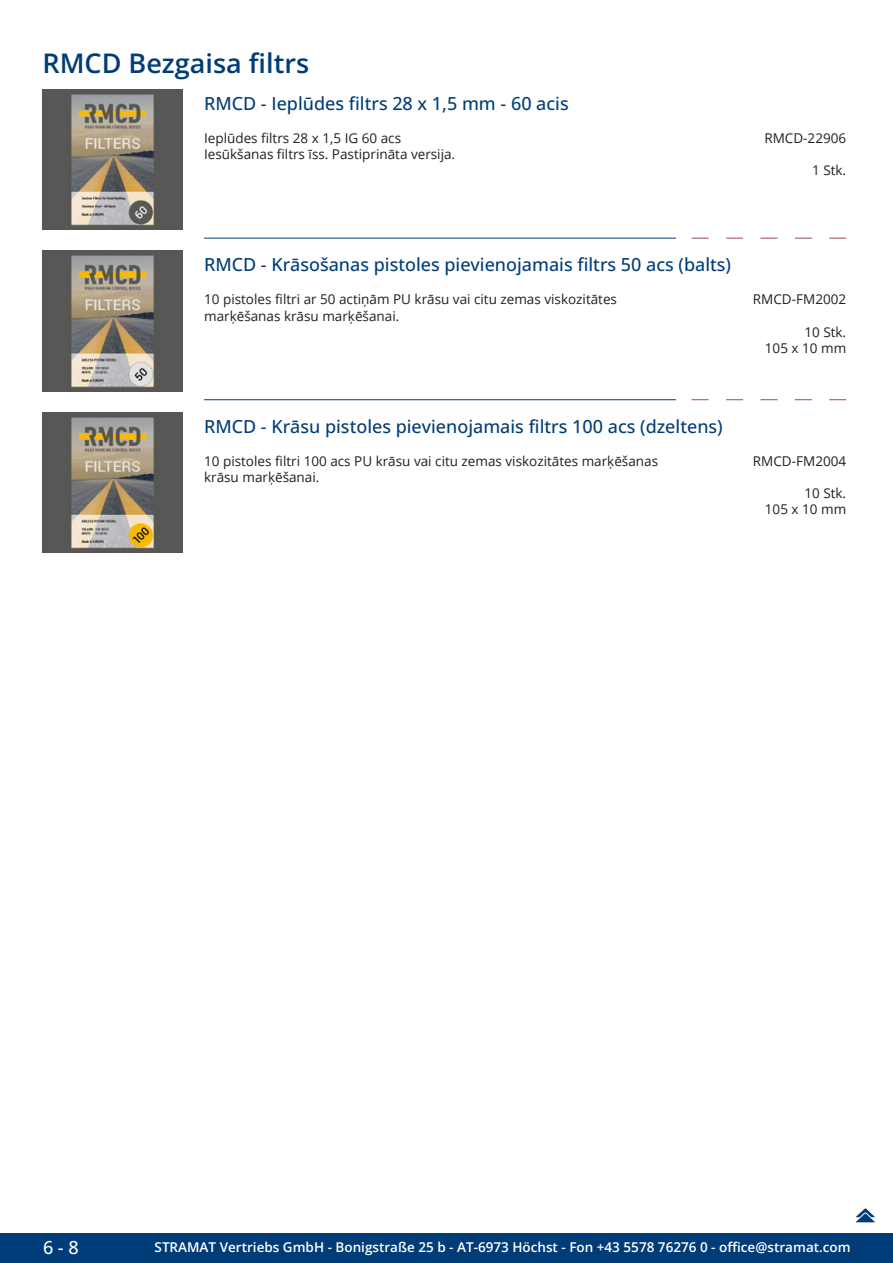
<style>
.page{position:relative;width:893px;height:1263px;background:#fff}
.page>*{position:absolute;margin:0;border:0;box-sizing:border-box;transform-origin:0 0}
.GruppeName{font:600 27px "Open Sans";color:#003d78}
.ArtikelName{font:500 18px "Open Sans";color:#003d78}
.t1{font:500 18px "Open Sans";color:#fff}
.Beschreibung{font:13.5px/16.2px "Open Sans";color:#231f20}
.t2{font:600 13.5px "Open Sans";color:#fff}
.ArtikelNummer{font:13.5px "Open Sans";color:#231f20}
</style>
<div class="page">
<div style="left:0;top:1233px;width:893px;height:30px;background:#003d78"></div>
<img style="left:43px;top:89px;width:140px;height:141px">
<img style="left:43px;top:251px;width:140px;height:140px">
<svg style="left:692px;top:238px;width:17px;height:1px"></svg>
<svg style="left:726px;top:238px;width:17px;height:1px"></svg>
<svg style="left:760px;top:238px;width:17px;height:1px"></svg>
<svg style="left:795px;top:238px;width:17px;height:1px"></svg>
<svg style="left:829px;top:238px;width:17px;height:1px"></svg>
<hr style="left:204px;top:238px;width:472px;height:1px;background:#003d78">
<img style="left:43px;top:412px;width:140px;height:141px">
<svg style="left:692px;top:399px;width:17px;height:1px"></svg>
<svg style="left:726px;top:399px;width:17px;height:1px"></svg>
<svg style="left:760px;top:399px;width:17px;height:1px"></svg>
<svg style="left:795px;top:399px;width:17px;height:1px"></svg>
<svg style="left:829px;top:399px;width:17px;height:1px"></svg>
<hr style="left:204px;top:399px;width:472px;height:1px;background:#003d78">
<svg style="left:855px;top:1208px;width:21px;height:15px"></svg>
<p class="GruppeName" style="left:43px;top:44px;width:268px">RMCD Bezgaisa filtrs</p>
<p class="ArtikelName" style="left:204px;top:91px;width:366px">RMCD - Ieplūdes filtrs 28 x 1,5 mm - 60 acis</p>
<p class="Beschreibung" style="left:204px;top:129px;width:253px">Ieplūdes filtrs 28 x 1,5 IG 60 acs<br>Iesūkšanas filtrs īss. Pastiprināta versija.</p>
<p class="ArtikelNummer" style="left:764px;top:128px;width:83px">RMCD-22906</p>
<p class="ArtikelNummer" style="left:812px;top:161px;width:36px">1 Stk.</p>
<p class="ArtikelName" style="left:204px;top:252px;width:529px">RMCD - Krāsošanas pistoles pievienojamais filtrs 50 acs (balts)</p>
<p class="Beschreibung" style="left:204px;top:291px;width:414px">10 pistoles filtri ar 50 actiņām PU krāsu vai citu zemas viskozitātes marķēšanas krāsu marķēšanai.</p>
<p class="ArtikelNummer" style="left:753px;top:290px;width:95px">RMCD-FM2002</p>
<p class="ArtikelNummer" style="left:804px;top:322px;width:43px">10 Stk.</p>
<p class="ArtikelNummer" style="left:765px;top:339px;width:83px">105 x 10 mm</p>
<p class="ArtikelName" style="left:204px;top:414px;width:520px">RMCD - Krāsu pistoles pievienojamais filtrs 100 acs (dzeltens)</p>
<p class="Beschreibung" style="left:204px;top:453px;width:455px">10 pistoles filtri 100 acs PU krāsu vai citu zemas viskozitātes marķēšanas krāsu marķēšanai.</p>
<p class="ArtikelNummer" style="left:753px;top:452px;width:95px">RMCD-FM2004</p>
<p class="ArtikelNummer" style="left:804px;top:484px;width:43px">10 Stk.</p>
<p class="ArtikelNummer" style="left:765px;top:500px;width:83px">105 x 10 mm</p>
<h2 class="t1" style="left:43px;top:1234px;width:37px">6 - 8</h2>
<p class="t2" style="left:155px;top:1238px;width:698px">STRAMAT Vertriebs GmbH - Bonigstraße 25 b - AT-6973 Höchst - Fon +43 5578 76276 0 - office@stramat.com</p>
</div>
